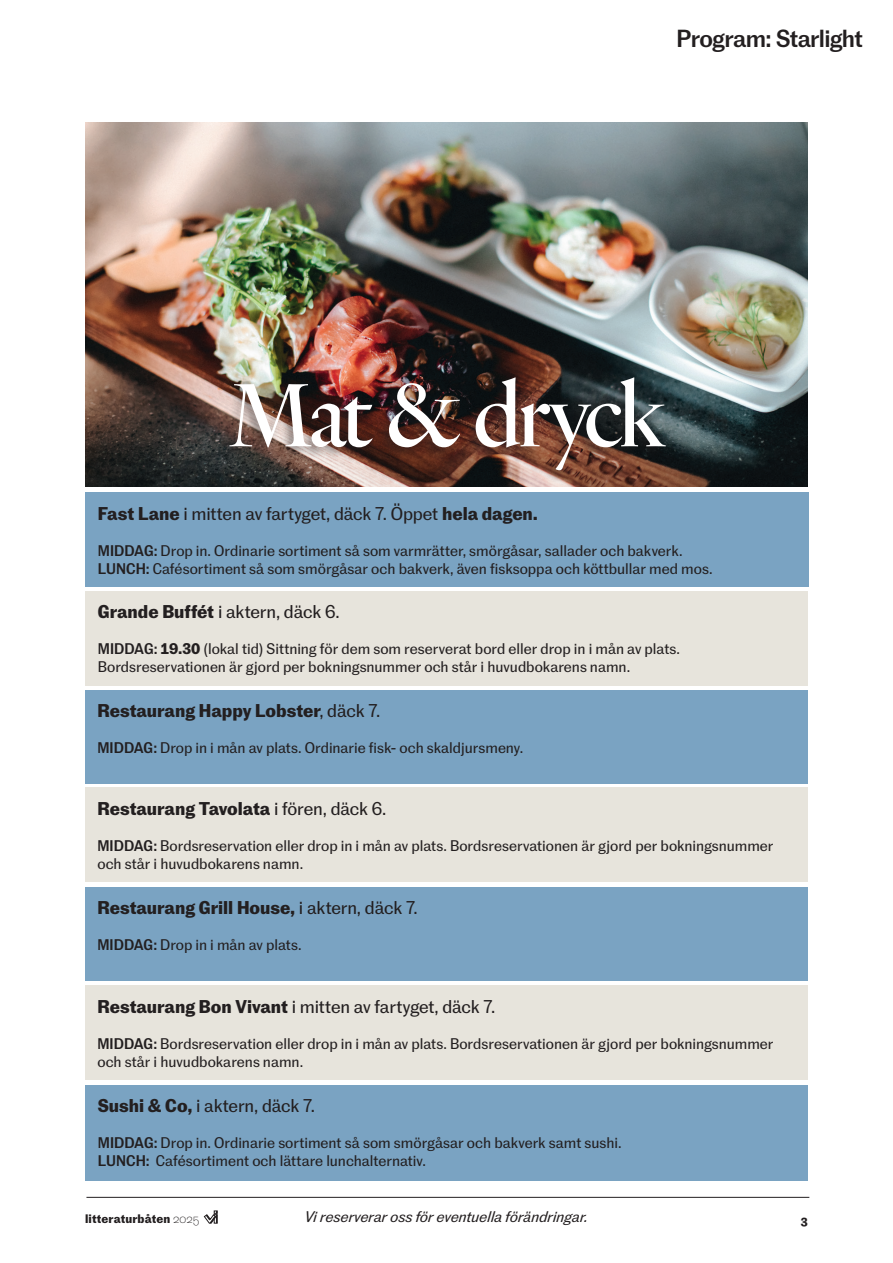
<style>
.page{position:relative;width:893px;height:1263px;background:#fff}
.page>*{position:absolute;margin:0;border:0;box-sizing:border-box;transform-origin:0 0}
.t1{font:93px "Heldane Display";letter-spacing:-.03em;color:#fff}
.t2{font:500 24px "Marcin Ant";letter-spacing:-.03em;color:#231f20}
.t3{font:18px "Marcin Ant";letter-spacing:-.005em;color:#231f20}
.t4{font:700 18px "Marcin Ant";letter-spacing:-.005em;color:#231f20}
.t5{font:15px/18px "Marcin Ant";color:#231f20}
.t6{font:italic 15px "Marcin Ant";letter-spacing:-.005em;color:#231f20}
.t7{font:700 12px "Marcin Ant";letter-spacing:.01em;color:#231f20}
.s1{font-weight:700}
.s2{font-weight:500}
.s3{font-weight:400}
.s4{font-weight:200}
</style>
<div class="page">
<hr style="left:86px;top:1197px;width:723px;height:1px;background:#231f20">
<svg style="left:204px;top:1211px;width:13px;height:12px"></svg>
<img style="left:85px;top:122px;width:723px;height:365px">
<div style="left:217px;top:374px;width:452px;height:110px;background:#231f20;opacity:.5"></div>
<div style="left:85px;top:591px;width:723px;height:94px;background:#e7e4dc"></div>
<div style="left:85px;top:788px;width:722px;height:94px;background:#e7e4dc"></div>
<div style="left:85px;top:690px;width:722px;height:93px;background:#7aa3c2"></div>
<div style="left:85px;top:492px;width:723px;height:95px;background:#7aa3c2"></div>
<div style="left:85px;top:887px;width:722px;height:93px;background:#7aa3c2"></div>
<div style="left:85px;top:986px;width:722px;height:94px;background:#e7e4dc"></div>
<div style="left:85px;top:1085px;width:723px;height:95px;background:#7aa3c2"></div>
<h2 class="t2" style="left:676px;top:24px;width:188px">Program: Starlight</h2>
<h1 class="t1" style="left:228px;top:358px;width:438px">Mat &amp; dryck</h1>
<p class="t3" style="left:98px;top:502px;width:441px"><span class="s1">Fast Lane</span> i mitten av fartyget, däck 7. Öppet <span class="s1">hela dagen.</span></p>
<p class="t5" style="left:98px;top:541px;width:616px"><span class="s2">MIDDAG:</span> Drop in. Ordinarie sortiment så som varmrätter, smörgåsar, sallader och bakverk.<br><span class="s2">LUNCH:</span> Cafésortiment så som smörgåsar och bakverk, även fisksoppa och köttbullar med mos.</p>
<p class="t3" style="left:98px;top:601px;width:243px"><span class="s1">Grande Buffét</span> i aktern, däck 6.</p>
<p class="t5" style="left:98px;top:640px;width:584px"><span class="s2">MIDDAG:</span> <span class="s1">19.30</span> (lokal tid) Sittning för dem som reserverat bord eller drop in i mån av plats.<br>Bordsreservationen är gjord per bokningsnummer och står i huvudbokarens namn.</p>
<p class="t4" style="left:97px;top:700px;width:284px">Restaurang Happy Lobster<span class="s3">, däck 7.</span></p>
<p class="t5" style="left:97px;top:738px;width:427px"><span class="s2">MIDDAG:</span> Drop in i mån av plats. Ordinarie fisk- och skaldjursmeny.</p>
<p class="t4" style="left:97px;top:798px;width:291px">Restaurang Tavolata <span class="s3">i fören, däck 6.</span></p>
<p class="t5" style="left:97px;top:836px;width:678px"><span class="s2">MIDDAG:</span> Bordsreservation eller drop in i mån av plats. Bordsreservationen är gjord per bokningsnummer och står i huvudbokarens namn.</p>
<p class="t4" style="left:97px;top:897px;width:322px">Restaurang Grill House, <span class="s3">i aktern, däck 7.</span></p>
<p class="t5" style="left:97px;top:935px;width:206px"><span class="s2">MIDDAG:</span> Drop in i mån av plats.</p>
<p class="t3" style="left:97px;top:996px;width:399px"><span class="s1">Restaurang Bon Vivant</span> i mitten av fartyget, däck 7.</p>
<p class="t5" style="left:97px;top:1034px;width:678px"><span class="s2">MIDDAG:</span> Bordsreservation eller drop in i mån av plats. Bordsreservationen är gjord per bokningsnummer och står i huvudbokarens namn.</p>
<p class="t3" style="left:98px;top:1095px;width:219px"><span class="s1">Sushi &amp; Co,</span> i aktern, däck 7.</p>
<p class="t5" style="left:98px;top:1134px;width:525px"><span class="s2">MIDDAG:</span> Drop in. Ordinarie sortiment så som smörgåsar och bakverk samt sushi.<br><span class="s2">LUNCH:</span> Cafésortiment och lättare lunchalternativ.</p>
<p class="t7" style="left:85px;top:1211px;width:116px">litteraturbåten <span class="s4">2025</span></p>
<p class="t6" style="left:304px;top:1208px;width:285px">Vi reserverar oss för eventuella förändringar.</p>
<p class="t7" style="left:801px;top:1212px;width:8px">3</p>
</div>
